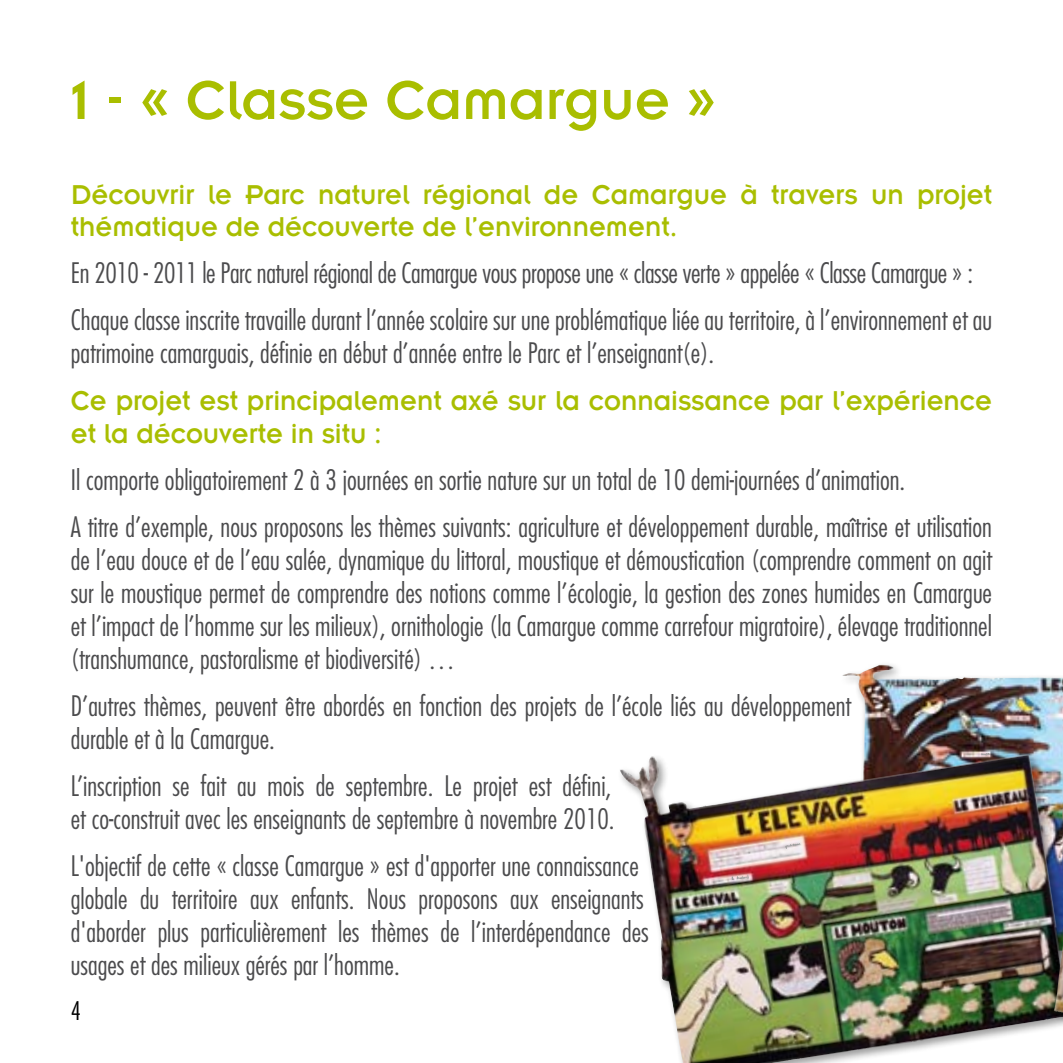
<style>
.page{position:relative;width:1063px;height:1063px;background:#fff}
.page>*{position:absolute;margin:0;border:0;box-sizing:border-box;transform-origin:0 0}
.t1{font:60px "Insignia";color:#a9be00}
.t2{font:30px/32.5px "Insignia";color:#a9be00;scale:.95 1}
.t3{font:300 condensed 27.5px/33px "Futura";color:#4b4b4d}
.t4{font:300 condensed 25px "Futura";color:#000}
</style>
<div class="page">
<img style="left:842px;top:665px;width:221px;height:85px">
<div style="left:615px;top:750px;width:448px;height:313px;background:#000;opacity:.4"></div>
<img style="left:620px;top:754px;width:429px;height:309px">
<div style="left:1049px;top:747px;width:14px;height:316px;background:#000;opacity:.4"></div>
<img style="left:1054px;top:807px;width:9px;height:206px">
<h1 class="t1" style="left:71px;top:69px;width:647px">1 - « Classe Camargue »</h1>
<p class="t2" style="left:71px;top:178px;width:971px">Découvrir le Parc naturel régional de Camargue à travers un projet thématique de découverte de l’environnement.</p>
<p class="t3" style="left:71px;top:249px;width:923px;line-height:47.2px">En 2010 - 2011 le Parc naturel régional de Camargue vous propose une « classe verte » appelée « Classe Camargue » :<br>Chaque classe inscrite travaille durant l’année scolaire sur une problématique liée au territoire, à l’environnement et au</p>
<p class="t3" style="left:71px;top:336px;width:645px">patrimoine camarguais, définie en début d’année entre le Parc et l’enseignant(e).</p>
<p class="t2" style="left:71px;top:384px;width:971px">Ce projet est principalement axé sur la connaissance par l’expérience et la découverte in situ :</p>
<p class="t3" style="left:71px;top:456px;width:923px;line-height:47.2px">Il comporte obligatoirement 2 à 3 journées en sortie nature sur un total de 10 demi-journées d’animation.<br>A titre d’exemple, nous proposons les thèmes suivants: agriculture et développement durable, maîtrise et utilisation</p>
<p class="t3" style="left:71px;top:543px;width:923px;text-align:justify">de l’eau douce et de l’eau salée, dynamique du littoral, moustique et démoustication (comprendre comment on agit sur le moustique permet de comprendre des notions comme l’écologie, la gestion des zones humides en Camargue et l’impact de l’homme sur les milieux), ornithologie (la Camargue comme carrefour migratoire), élevage traditionnel (transhumance, pastoralisme et biodiversité) …</p>
<p class="t3" style="left:71px;top:689px;width:782px">D’autres thèmes, peuvent être abordés en fonction des projets de l’école liés au développement durable et à la Camargue.</p>
<p class="t3" style="left:71px;top:769px;width:545px">L’inscription se fait au mois de septembre. Le projet est défini, et co-construit avec les enseignants de septembre à novembre 2010.</p>
<p class="t3" style="left:71px;top:849px;width:580px">L'objectif de cette « classe Camargue » est d'apporter une connaissance globale du territoire aux enfants. Nous proposons aux enseignants d'aborder plus particulièrement les thèmes de l’interdépendance des usages et des milieux gérés par l’homme.</p>
<p class="t4" style="left:71px;top:995px;width:12px">4</p>
</div>
